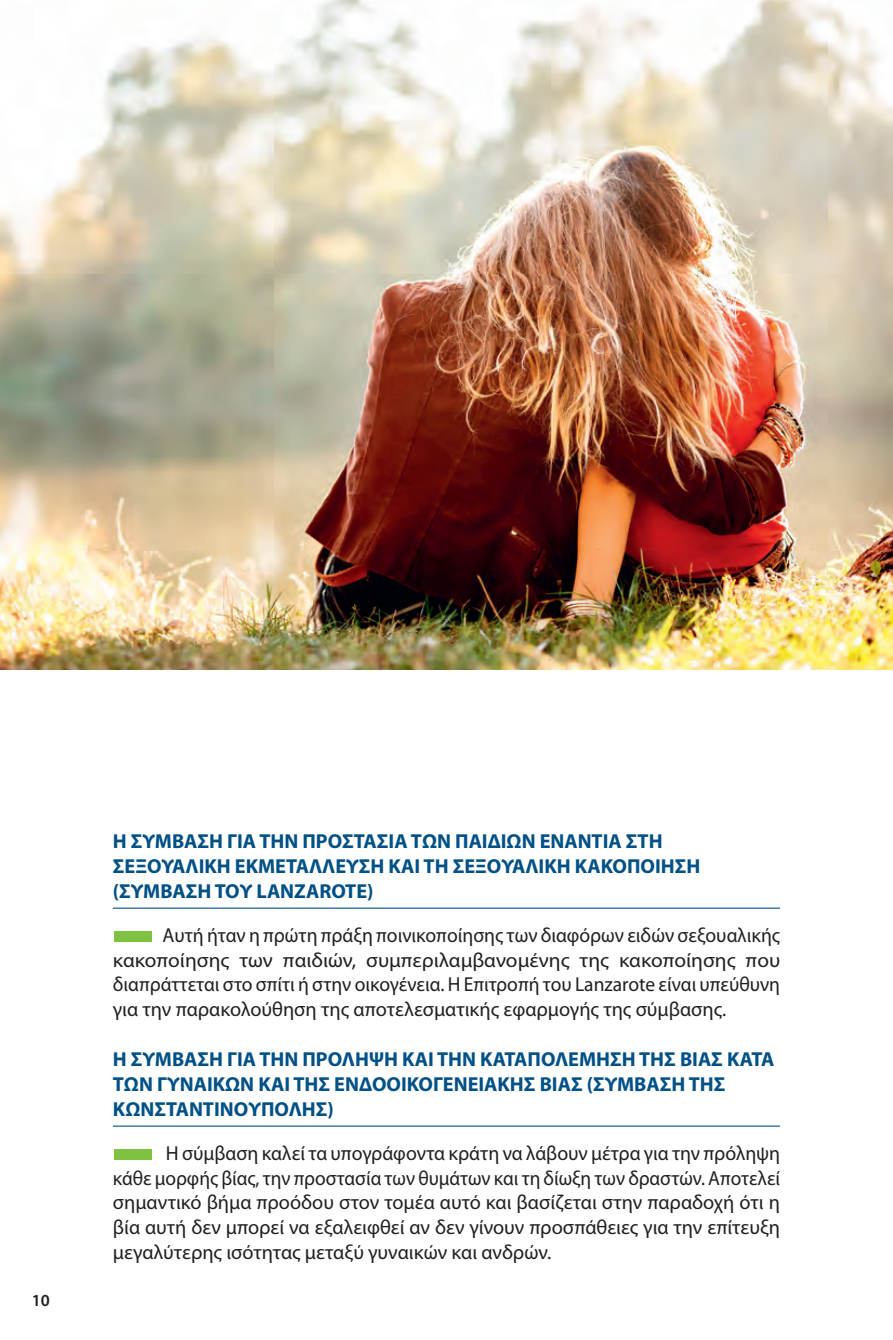
<style>
.page{position:relative;width:893px;height:1340px;background:#fff}
.page>*{position:absolute;margin:0;border:0;box-sizing:border-box;transform-origin:0 0}
.t1{font:20.25px/24.8px "Myriad Pro";color:#231f20;text-align:justify}
.t2{font:700 20.25px/24.8px "Myriad Pro";color:#015086}
.t3{font:600 16.88px "Myriad Pro";color:#231f20}
.s1{color:#7fc241}
</style>
<div class="page">
<img style="left:0;top:0;width:893px;height:670px">
<hr style="left:113px;top:907px;width:667px;height:1px;background:#015086">
<hr style="left:113px;top:1125px;width:667px;height:1px;background:#015086">
<p class="t3" style="left:32px;top:1289px;width:20px">10</p>
<p class="t2" style="left:113px;top:828px;width:589px">Η ΣΥΜΒΑΣΗ ΓΙΑ ΤΗΝ ΠΡΟΣΤΑΣΙΑ ΤΩΝ ΠΑΙΔΙΩΝ ΕΝΑΝΤΙΑ ΣΤΗ<br>ΣΕΞΟΥΑΛΙΚΗ ΕΚΜΕΤΑΛΛΕΥΣΗ ΚΑΙ ΤΗ ΣΕΞΟΥΑΛΙΚΗ ΚΑΚΟΠΟΙΗΣΗ (ΣΥΜΒΑΣΗ ΤΟΥ LANZAROTE)</p>
<p class="t1" style="left:113px;top:922px;width:669px"><span class="s1">■</span> Αυτή ήταν η πρώτη πράξη ποινικοποίησης των διαφόρων ειδών σεξουαλικής κακοποίησης των παιδιών, συμπεριλαμβανομένης της κακοποίησης που διαπράττεται στο σπίτι ή στην οικογένεια. Η Επιτροπή του Lanzarote είναι υπεύθυνη για την παρακολούθηση της αποτελεσματικής εφαρμογής της σύμβασης.</p>
<p class="t2" style="left:113px;top:1046px;width:663px">Η ΣΥΜΒΑΣΗ ΓΙΑ ΤΗΝ ΠΡΟΛΗΨΗ ΚΑΙ ΤΗΝ ΚΑΤΑΠΟΛΕΜΗΣΗ ΤΗΣ ΒΙΑΣ ΚΑΤΑ<br>ΤΩΝ ΓΥΝΑΙΚΩΝ ΚΑΙ ΤΗΣ ΕΝΔΟΟΙΚΟΓΕΝΕΙΑΚΗΣ ΒΙΑΣ (ΣΥΜΒΑΣΗ ΤΗΣ<br>ΚΩΝΣΤΑΝΤΙΝΟΥΠΟΛΗΣ)</p>
<p class="t1" style="left:113px;top:1140px;width:669px"><span class="s1">■</span> Η σύμβαση καλεί τα υπογράφοντα κράτη να λάβουν μέτρα για την πρόληψη κάθε μορφής βίας, την προστασία των θυμάτων και τη δίωξη των δραστών. Αποτελεί σημαντικό βήμα προόδου στον τομέα αυτό και βασίζεται στην παραδοχή ότι η βία αυτή δεν μπορεί να εξαλειφθεί αν δεν γίνουν προσπάθειες για την επίτευξη μεγαλύτερης ισότητας μεταξύ γυναικών και ανδρών.</p>
</div>
